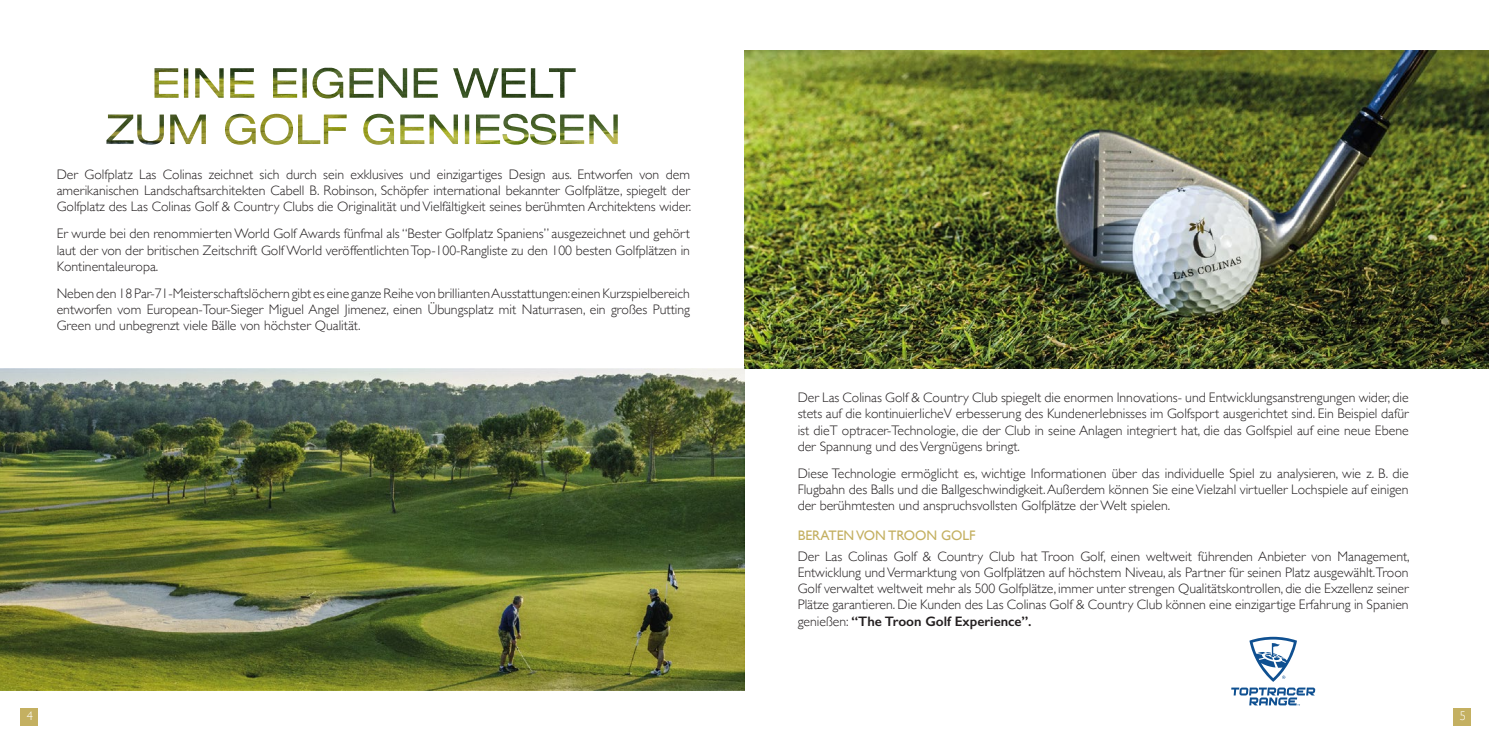
<style>
.page{position:relative;width:1489px;height:745px;background:#fff}
.page>*{position:absolute;margin:0;border:0;box-sizing:border-box;transform-origin:0 0}
.t1{font:300 13.75px/16.2px "Gill Sans";color:#231f20;text-align:justify}
.t2{font:13.75px "Gill Sans";color:#c4b061}
.t3{font:300 12.5px "Gill Sans";color:#fff}
.s1{font-weight:600}
</style>
<div class="page">
<div style="left:21px;top:707px;width:17px;height:18px;background:#c4b061"></div>
<div style="left:1453px;top:707px;width:17px;height:18px;background:#c4b061"></div>
<svg style="left:1249px;top:636px;width:47px;height:45px"></svg>
<svg style="left:1231px;top:687px;width:84px;height:18px"></svg>
<img style="left:0;top:369px;width:744px;height:320px">
<img style="left:744px;top:51px;width:744px;height:318px">
<img style="left:154px;top:68px;width:421px;height:77px">
<p class="t1" style="left:57px;top:165px;width:636px">Der Golfplatz Las Colinas zeichnet sich durch sein exklusives und einzigartiges Design aus. Entworfen von dem amerikanischen Landschaftsarchitekten Cabell B. Robinson, Schöpfer international bekannter Golfplätze, spiegelt der Golfplatz des Las Colinas Golf &amp; Country Clubs die Originalität und Vielfältigkeit seines berühmten Architektens wider.</p>
<p class="t1" style="left:57px;top:225px;width:634px">Er wurde bei den renommierten World Golf Awards fünfmal als “Bester Golfplatz Spaniens” ausgezeichnet und gehört laut der von der britischen Zeitschrift Golf World veröffentlichten Top-100-Rangliste zu den 100 besten Golfplätzen in Kontinentaleuropa.</p>
<p class="t1" style="left:57px;top:284px;width:634px">Neben den 18 Par-71-Meisterschaftslöchern gibt es eine ganze Reihe von brillianten Ausstattungen: einen Kurzspielbereich entworfen vom European-Tour-Sieger Miguel Angel Jimenez, einen Übungsplatz mit Naturrasen, ein großes Putting Green und unbegrenzt viele Bälle von höchster Qualität.</p>
<p class="t1" style="left:797px;top:388px;width:612px">Der Las Colinas Golf &amp; Country Club spiegelt die enormen Innovations- und Entwicklungsanstrengungen wider, die stets auf die kontinuierlicheV erbesserung des Kundenerlebnisses im Golfsport ausgerichtet sind. Ein Beispiel dafür ist dieT optracer-Technologie, die der Club in seine Anlagen integriert hat, die das Golfspiel auf eine neue Ebene der Spannung und des Vergnügens bringt.</p>
<p class="t1" style="left:797px;top:464px;width:612px">Diese Technologie ermöglicht es, wichtige Informationen über das individuelle Spiel zu analysieren, wie z. B. die Flugbahn des Balls und die Ballgeschwindigkeit. Außerdem können Sie eine Vielzahl virtueller Lochspiele auf einigen der berühmtesten und anspruchsvollsten Golfplätze der Welt spielen.</p>
<p class="t1" style="left:797px;top:547px;width:613px">Der Las Colinas Golf &amp; Country Club hat Troon Golf, einen weltweit führenden Anbieter von Management, Entwicklung und Vermarktung von Golfplätzen auf höchstem Niveau, als Partner für seinen Platz ausgewählt.Troon Golf verwaltet weltweit mehr als 500 Golfplätze, immer unter strengen Qualitätskontrollen, die die Exzellenz seiner Plätze garantieren. Die Kunden des Las Colinas Golf &amp; Country Club können eine einzigartige Erfahrung in Spanien genießen: <span class="s1">“The Troon Golf Experience”.</span></p>
<p class="t2" style="left:797px;top:527px;width:179px">BERATEN VON TROON GOLF</p>
<p class="t3" style="left:27px;top:705px;width:8px">4</p>
<p class="t3" style="left:1459px;top:705px;width:8px">5</p>
</div>
